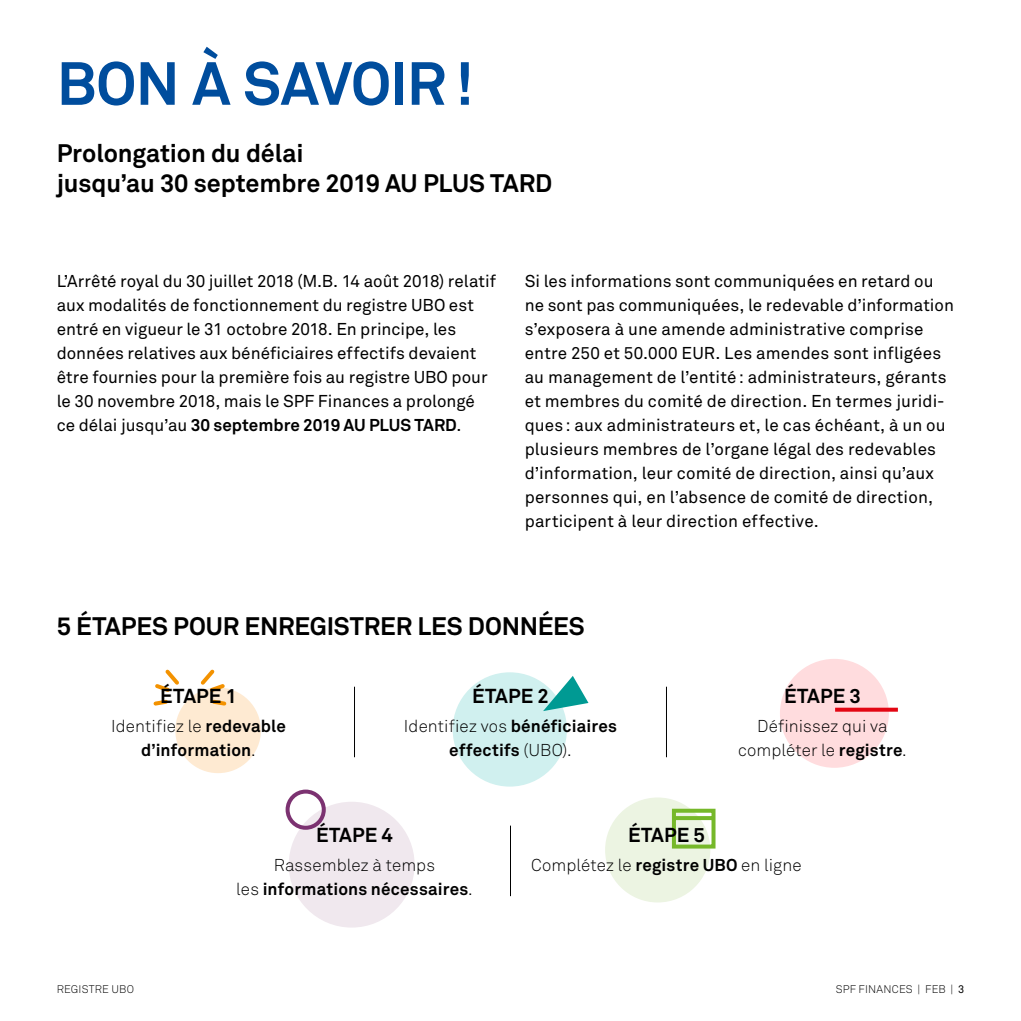
<style>
.page{position:relative;width:1021px;height:1021px;background:#fff}
.page>*{position:absolute;margin:0;border:0;box-sizing:border-box;transform-origin:0 0}
.t1{font:700 60px "Akkurat";letter-spacing:-.015em;color:#004d9d}
.t2{font:700 25px/30px "Akkurat";letter-spacing:-.005em;color:#000}
.t3{font:700 20px "Akkurat";letter-spacing:.005em;color:#000}
.t4{font:17px/24px "Akkurat";letter-spacing:.005em;color:#000}
.t5{font:700 17px/24px "Akkurat";letter-spacing:.01em;color:#000;text-align:center}
.t6{font:300 17px/24px "Akkurat";letter-spacing:.005em;color:#000;text-align:center}
.t7{font:300 11px "Akkurat";letter-spacing:.015em;color:#000}
.s1{font-weight:700}
.s2{font-weight:300}
.s3{font-weight:400}
</style>
<div class="page">
<div style="left:605px;top:797px;width:105px;height:105px;background:#ecf4e2;border-radius:50%"></div>
<svg style="left:671px;top:806px;width:45px;height:43px"></svg>
<div style="left:175px;top:687px;width:86px;height:86px;background:#feead2;border-radius:50%"></div>
<svg style="left:153px;top:669px;width:76px;height:39px"></svg>
<div style="left:289px;top:801px;width:125px;height:126px;background:#f0e8ee;border-radius:50%"></div>
<div style="left:452px;top:672px;width:115px;height:114px;background:#d0f0ef;border-radius:50%"></div>
<svg style="left:543px;top:676px;width:45px;height:35px"></svg>
<div style="left:780px;top:659px;width:108px;height:108px;background:#ffdcde;border-radius:50%"></div>
<hr style="left:354px;top:686px;width:1px;height:71px;background:#000">
<hr style="left:666px;top:686px;width:1px;height:71px;background:#000">
<hr style="left:510px;top:825px;width:1px;height:71px;background:#000">
<div style="left:285px;top:789px;width:41px;height:40px;border:4px solid #7c3271;border-radius:50%"></div>
<svg style="left:835px;top:707px;width:62px;height:4px"></svg>
<h1 class="t1" style="left:57px;top:46px;width:418px">BON À SAVOIR!</h1>
<h2 class="t2" style="left:57px;top:138px;width:497px">Prolongation du délai<br>jusqu’au 30 septembre 2019 AU PLUS TARD</h2>
<p class="t4" style="left:57px;top:268px;width:441px">L’Arrêté royal du 30 juillet 2018 (M.B. 14 août 2018) relatif aux modalités de fonctionnement du registre UBO est entré en vigueur le 31 octobre 2018. En principe, les données relatives aux bénéficiaires effectifs devaient être fournies pour la première fois au registre UBO pour le 30 novembre 2018, mais le SPF Finances a prolongé ce délai jusqu’au <span class="s1">30 septembre 2019 AU PLUS TARD</span>.</p>
<p class="t4" style="left:524px;top:268px;width:431px">Si les informations sont communiquées en retard ou ne sont pas communiquées, le redevable d’information s’exposera à une amende administrative comprise entre 250 et 50.000 EUR. Les amendes sont infligées au management de l’entité: administrateurs, gérants et membres du comité de direction. En termes juridi&shy;ques: aux administrateurs et, le cas échéant, à un ou plusieurs membres de l’organe légal des redevables d’information, leur comité de direction, ainsi qu’aux personnes qui, en l’absence de comité de direction, participent à leur direction effective.</p>
<h2 class="t2" style="left:57px;top:611px;width:529px">5 ÉTAPES POUR ENREGISTRER LES DONNÉES</h2>
<p class="t3" style="left:160px;top:683px;width:78px">ÉTAPE 1</p>
<p class="t5" style="left:111px;top:714px;width:176px"><span class="s2">Identifiez le</span> redevable d’information<span class="s2">.</span></p>
<p class="t3" style="left:472px;top:683px;width:78px">ÉTAPE 2</p>
<p class="t5" style="left:404px;top:714px;width:214px"><span class="s2">Identifiez vos</span> bénéficiaires effectifs <span class="s2">(UBO).</span></p>
<p class="t3" style="left:784px;top:683px;width:78px">ÉTAPE 3</p>
<p class="t6" style="left:738px;top:714px;width:170px">Définissez qui va compléter le <span class="s1">registre</span>.</p>
<p class="t3" style="left:316px;top:822px;width:78px">ÉTAPE 4</p>
<p class="t5" style="left:236px;top:853px;width:238px"><span class="s2">Rassemblez à temps<br>les</span> informations nécessaires<span class="s2">.</span></p>
<p class="t3" style="left:628px;top:822px;width:78px">ÉTAPE 5</p>
<p class="t6" style="left:531px;top:853px;width:272px">Complétez le <span class="s1">registre UBO</span> en ligne</p>
<p class="t7" style="left:57px;top:982px;width:79px">REGISTRE UBO</p>
<p class="t7" style="left:835px;top:982px;width:130px">SPF FINANCES | FEB | <span class="s3">3</span></p>
</div>
